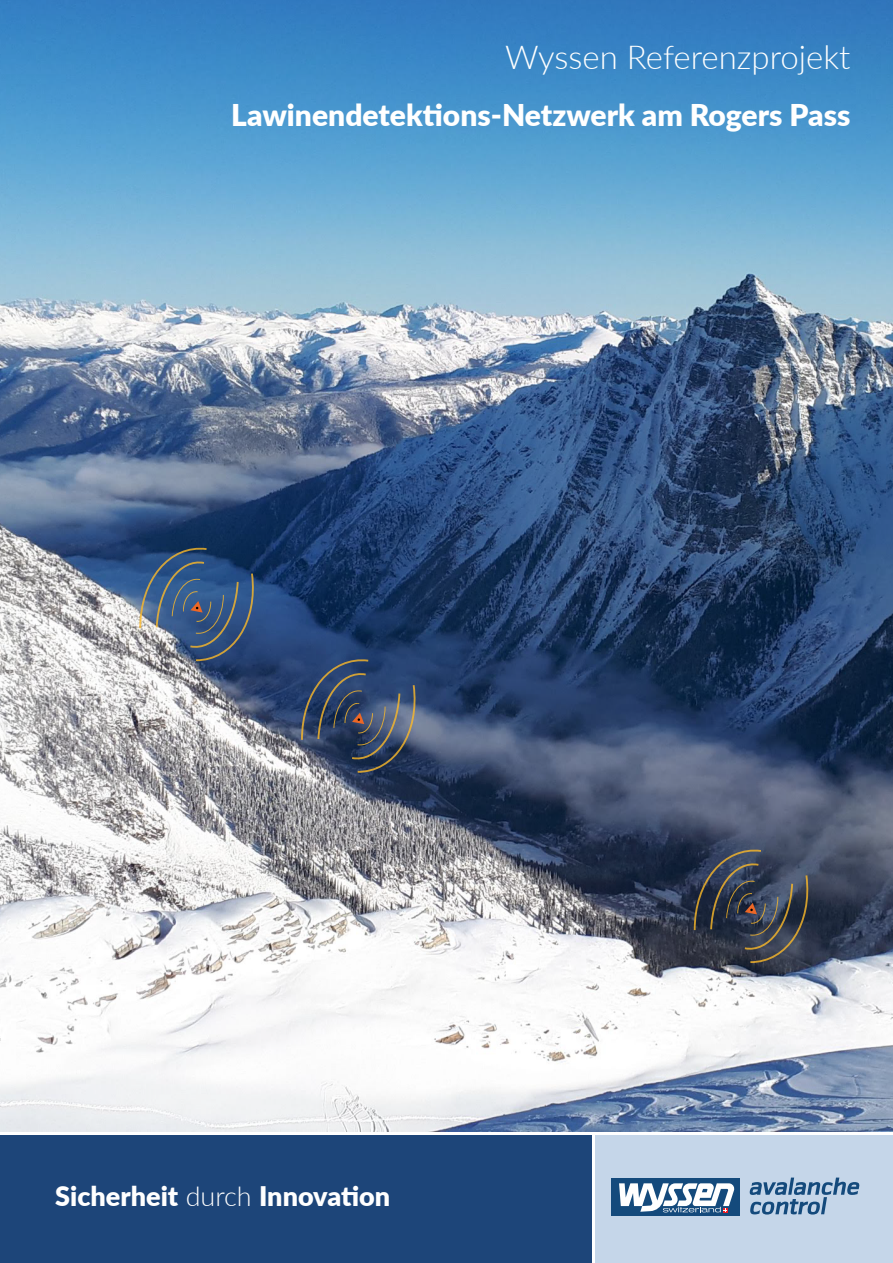
<style>
.page{position:relative;width:893px;height:1263px;background:#fff}
.page>*{position:absolute;margin:0;border:0;box-sizing:border-box;transform-origin:0 0}
.t1{font:300 33px "Lato";color:#fff}
.t2{font:900 30px "Lato";color:#fff}
.t3{font:900 27px "Lato";color:#fff}
.s1{font-weight:300}
</style>
<div class="page">
<div style="left:0;top:1135px;width:591px;height:128px;background:#1d4579"></div>
<div style="left:595px;top:1135px;width:298px;height:128px;background:#c5d6e9"></div>
<div style="left:612px;top:1178px;width:128px;height:37px;background:#144a7c"></div>
<svg style="left:750px;top:1177px;width:109px;height:37px"></svg>
<svg style="left:619px;top:1183px;width:116px;height:29px"></svg>
<img style="left:0;top:0;width:893px;height:1131px">
<svg style="left:301px;top:659px;width:114px;height:114px;background:#3d4c68"></svg>
<svg style="left:694px;top:850px;width:114px;height:113px;background:#3d424f"></svg>
<svg style="left:139px;top:548px;width:115px;height:113px;background:#476082"></svg>
<p class="t1" style="left:505px;top:34px;width:347px">Wyssen Referenzprojekt</p>
<p class="t2" style="left:231px;top:93px;width:621px">Lawinendetektions-Netzwerk am Rogers Pass</p>
<p class="t3" style="left:55px;top:1175px;width:337px">Sicherheit <span class="s1">durch</span> Innovation</p>
</div>
